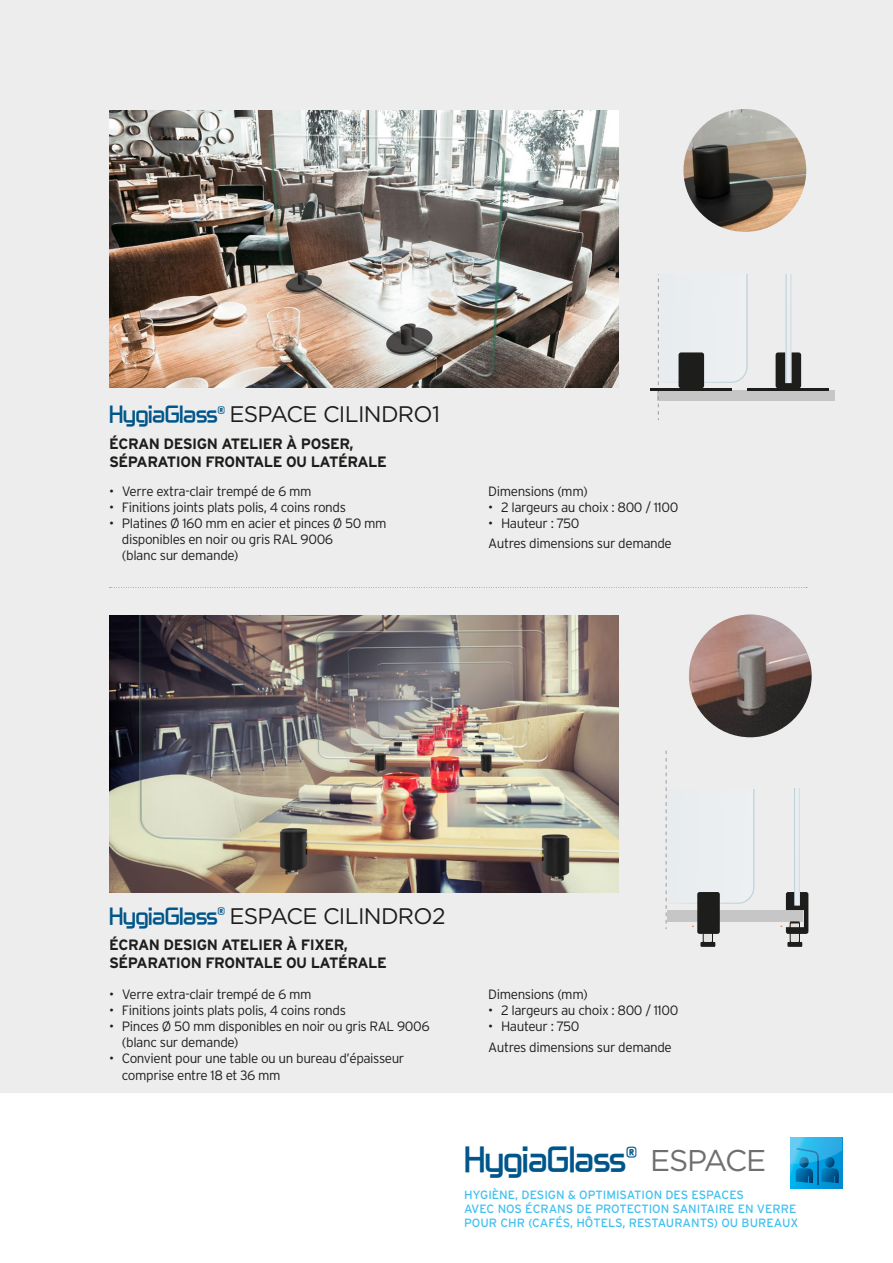
<style>
.page{position:relative;width:893px;height:1263px;background:#fff}
.page>*{position:absolute;margin:0;border:0;box-sizing:border-box;transform-origin:0 0}
.t1{font:700 29.1px "Zekton";letter-spacing:-.03em;color:#00568a}
.t2{font:22.5px "Gotham";letter-spacing:-.03em;color:#1d1d1b}
.t3{font:700 15px/18px "Interstate";letter-spacing:-.03em;color:#1d1d1b}
.t4{font:300 13.5px/16.2px "Interstate";letter-spacing:-.03em;color:#1d1d1b}
.t5{font:12px/14.4px "Interstate";color:#41c0f0}
.s1{font-family:"Zekton";font-weight:700;font-size:19.5px;color:#00568a}
.s2{font-family:"Gotham";font-weight:400;font-size:30px;color:#706f6f}
</style>
<div class="page">
<div style="left:0;top:0;width:893px;height:1093px;background:#ededed"></div>
<svg style="left:790px;top:1137px;width:52px;height:52px;background:#199ad2"></svg>
<svg style="left:110px;top:587px;width:697px;height:1px"></svg>
<img style="left:109px;top:111px;width:509px;height:276px">
<img style="left:109px;top:616px;width:509px;height:277px">
<div style="left:667px;top:910px;width:136px;height:11px;background:#c6c6c6"></div>
<svg style="left:781px;top:892px;width:27px;height:54px"></svg>
<svg style="left:666px;top:750px;width:88px;height:196px"></svg>
<hr style="left:795px;top:789px;width:4px;height:116px;background:#eaeef0">
<div style="left:794px;top:788px;width:6px;height:117px;border:1px solid #fff"></div>
<div style="left:658px;top:391px;width:177px;height:10px;background:#c6c6c6"></div>
<svg style="left:658px;top:275px;width:90px;height:145px"></svg>
<hr style="left:650px;top:388px;width:82px;height:3px;background:#1d1d1b">
<hr style="left:747px;top:388px;width:82px;height:3px;background:#1d1d1b">
<svg style="left:776px;top:275px;width:25px;height:113px"></svg>
<img style="left:683px;top:109px;width:123px;height:123px;border-radius:61px">
<img style="left:689px;top:614px;width:123px;height:123px;border-radius:61px">
<h2 class="t2" style="left:109px;top:400px;width:332px"><span class="s1">HygiaGlass</span><sup>®</sup> ESPACE CILINDRO1</h2>
<p class="t3" style="left:109px;top:434px;width:279px">ÉCRAN DESIGN ATELIER À POSER,<br>SÉPARATION FRONTALE OU LATÉRALE</p>
<p class="t4" style="left:109px;top:483px;width:204px">• Verre extra-clair trempé de 6 mm</p>
<p class="t4" style="left:109px;top:499px;width:238px">• Finitions joints plats polis, 4 coins ronds</p>
<p class="t4" style="left:122px;top:515px;width:266px;text-indent:-13px">• Platines Ø 160 mm en acier et pinces Ø 50 mm disponibles en noir ou gris RAL 9006<br>(blanc sur demande)</p>
<p class="t4" style="left:488px;top:483px;width:101px">Dimensions (mm)</p>
<p class="t4" style="left:488px;top:499px;width:192px">• 2 largeurs au choix : 800 / 1100</p>
<p class="t4" style="left:488px;top:513px;width:185px;line-height:20.4px">• Hauteur : 750<br>Autres dimensions sur demande</p>
<h2 class="t2" style="left:109px;top:901px;width:338px"><span class="s1">HygiaGlass</span><sup>®</sup> ESPACE CILINDRO2</h2>
<p class="t3" style="left:109px;top:936px;width:279px">ÉCRAN DESIGN ATELIER À FIXER,<br>SÉPARATION FRONTALE OU LATÉRALE</p>
<p class="t4" style="left:109px;top:986px;width:204px">• Verre extra-clair trempé de 6 mm</p>
<p class="t4" style="left:109px;top:1002px;width:238px">• Finitions joints plats polis, 4 coins ronds</p>
<p class="t4" style="left:122px;top:1018px;width:309px;text-indent:-13px">• Pinces Ø 50 mm disponibles en noir ou gris RAL 9006 (blanc sur demande)</p>
<p class="t4" style="left:122px;top:1050px;width:284px;text-indent:-13px">• Convient pour une table ou un bureau d’épaisseur comprise entre 18 et 36 mm</p>
<p class="t4" style="left:488px;top:986px;width:101px">Dimensions (mm)</p>
<p class="t4" style="left:488px;top:1002px;width:192px">• 2 largeurs au choix : 800 / 1100</p>
<p class="t4" style="left:488px;top:1016px;width:185px;line-height:20.4px">• Hauteur : 750<br>Autres dimensions sur demande</p>
<h1 class="t1" style="left:464px;top:1138px;width:304px">HygiaGlass<sup>®</sup> <span class="s2">ESPACE</span></h1>
<p class="t5" style="left:464px;top:1187px;width:336px">HYGIÈNE, DESIGN &amp; OPTIMISATION DES ESPACES<br>AVEC NOS ÉCRANS DE PROTECTION SANITAIRE EN VERRE<br>POUR CHR (CAFÉS, HÔTELS, RESTAURANTS) OU BUREAUX</p>
</div>
